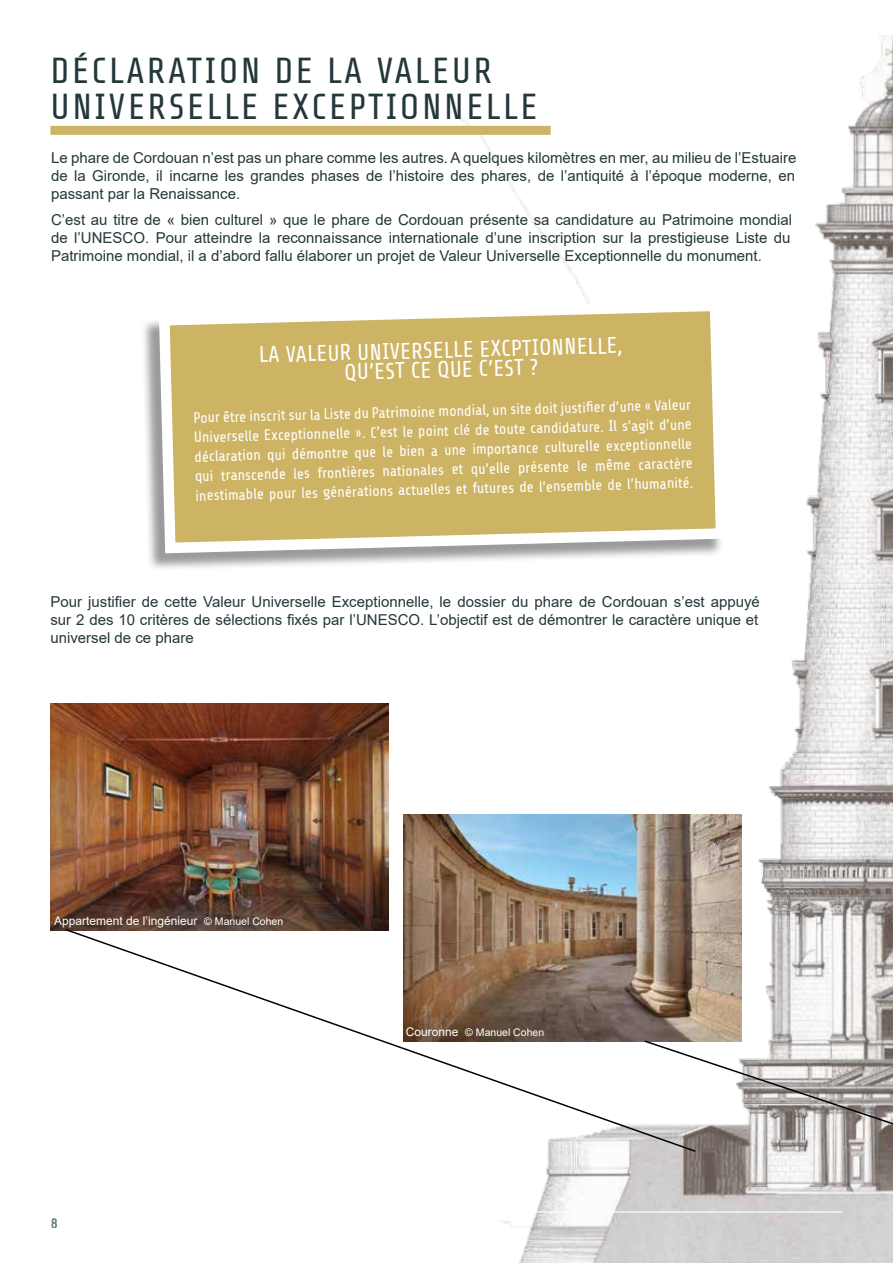
<style>
.page{position:relative;width:893px;height:1263px;background:#fff}
.page>*{position:absolute;margin:0;border:0;box-sizing:border-box;transform-origin:0 0}
.t1{font:36px/36px "Share Tech";letter-spacing:.07em;color:#24373b}
.t2{font:22.65px/19.5px "Share";color:#fff;text-align:center}
.t3{font:15.15px/19.5px "Share Tech";color:#fff;text-align:justify}
.t4{font:15px/18px "Arial";color:#24373b;text-align:justify}
.t5{font:13.5px "Share Tech";color:#25373a}
.t6{font:12px "Arial";color:#fffffb}
.t7{font:10.5px "Arial";color:#fffffb}
.s1{font-size:10.5px}
.s2{font-size:12px}
</style>
<div class="page">
<img style="left:459px;top:35px;width:434px;height:1228px">
<div style="left:50px;top:126px;width:501px;height:9px;background:#cdb364"></div>
<div style="left:141px;top:303px;width:583px;height:269px;background:#000;opacity:.4"></div>
<svg style="left:154px;top:295px;width:578px;height:264px"></svg>
<img style="left:50px;top:704px;width:338px;height:226px">
<img style="left:403px;top:815px;width:338px;height:224px">
<svg style="left:64px;top:928px;width:633px;height:225px"></svg>
<svg style="left:643px;top:1039px;width:250px;height:133px"></svg>
<hr style="left:51px;top:1211px;width:791px;height:1px;background:#fff">
<h1 class="t1" style="left:51px;top:54px;width:488px">DÉCLARATION DE LA VALEUR<br>UNIVERSELLE EXCEPTIONNELLE</h1>
<p class="t4" style="left:51px;top:149px;width:747px">Le phare de Cordouan n’est pas un phare comme les autres. A quelques kilomètres en mer, au milieu de l’Estuaire de la Gironde, il incarne les grandes phases de l’histoire des phares, de l’antiquité à l’époque moderne, en passant par la Renaissance.</p>
<p class="t4" style="left:51px;top:211px;width:742px">C’est au titre de « bien culturel » que le phare de Cordouan présente sa candidature au Patrimoine mondial de l’UNESCO. Pour atteindre la reconnaissance internationale d’une inscription sur la prestigieuse Liste du Patrimoine mondial, il a d’abord fallu élaborer un projet de Valeur Universelle Exceptionnelle du monument.</p>
<h2 class="t2" style="left:259px;top:347px;width:365px;rotate:-2deg">LA VALEUR UNIVERSELLE EXCPTIONNELLE,<br>QU’EST CE QUE C’EST ?</h2>
<p class="t3" style="left:192px;top:410px;width:500px;rotate:-2deg">Pour être inscrit sur la Liste du Patrimoine mondial, un site doit justifi er d’une « Valeur Universelle Exceptionnelle ». C’est le point clé de toute candidature. Il s’agit d’une déclaration qui démontre que le bien a une importance culturelle exceptionnelle qui transcende les frontières nationales et qu’elle présente le même caractère inestimable pour les générations actuelles et futures de l’ensemble de l’humanité.</p>
<p class="t4" style="left:50px;top:593px;width:711px">Pour justifier de cette Valeur Universelle Exceptionnelle, le dossier du phare de Cordouan s’est appuyé sur 2 des 10 critères de sélections fixés par l’UNESCO. L’objectif est de démontrer le caractère unique et universel de ce phare</p>
<p class="t6" style="left:54px;top:912px;width:231px">Appartement de l’ingénieur <span class="s1">© Manuel Cohen</span></p>
<p class="t5" style="left:51px;top:1216px;width:8px">8</p>
<p class="t7" style="left:406px;top:1025px;width:140px"><span class="s2">Couronne</span> © Manuel Cohen</p>
</div>
